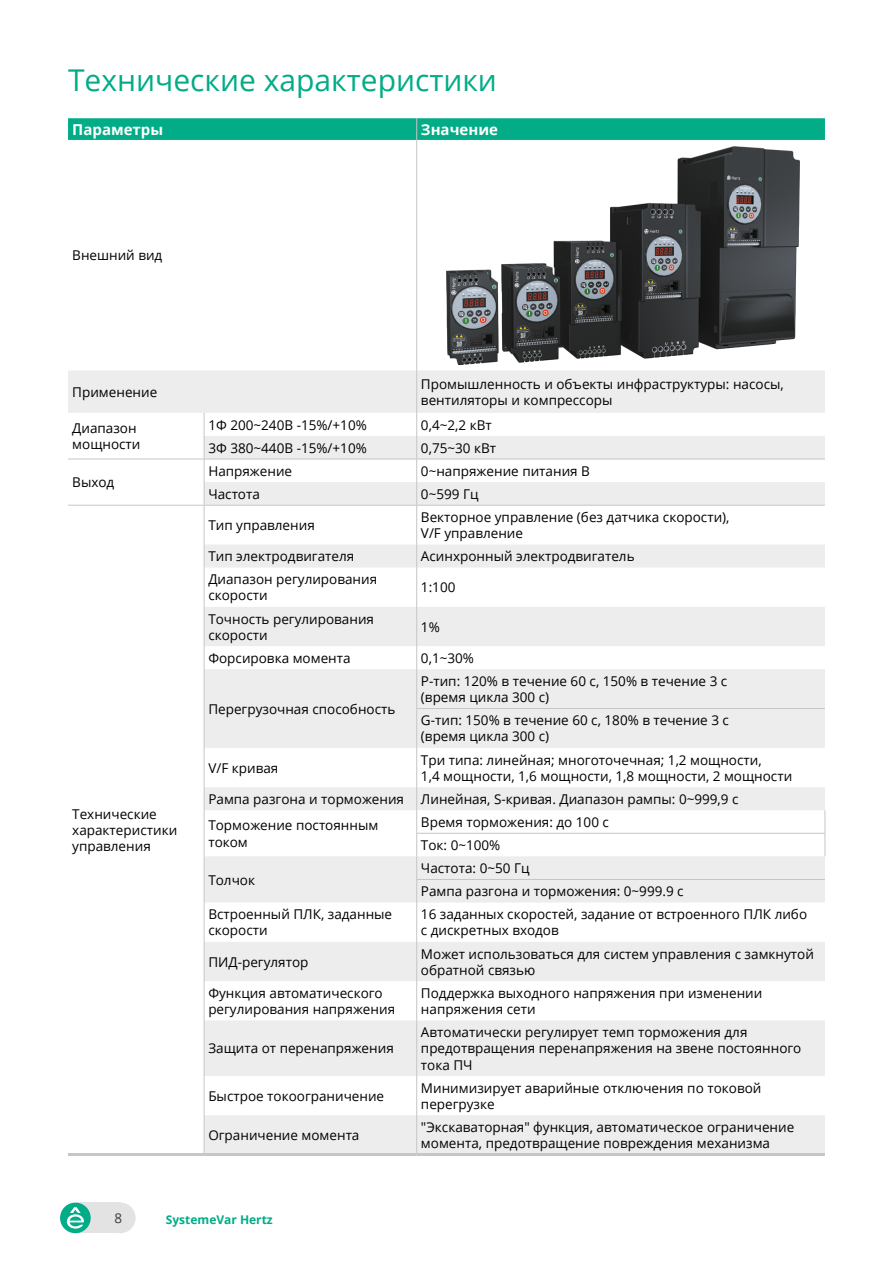
<style>
.page{position:relative;width:893px;height:1263px;background:#fff}
.page>*{position:absolute;margin:0;border:0;box-sizing:border-box;transform-origin:0 0}
.t1{font:30px "Open Sans";color:#01ac86}
.t2{font:700 15px "Open Sans";color:#fff}
.t3{font:13.5px/16.2px "Open Sans";color:#000}
.t4{font:13.5px "Open Sans";color:#3c3c3b}
.t5{font:700 12px "Open Sans";color:#01ac86}
</style>
<div class="page">
<div style="left:77px;top:1202px;width:43px;height:31px;background:#e3e3e3"></div>
<div style="left:60px;top:1202px;width:31px;height:31px;background:#01ac86;border-radius:50%"></div>
<svg style="left:67px;top:1207px;width:17px;height:21px"></svg>
<div style="left:105px;top:1202px;width:31px;height:31px;background:#e3e3e3;border-radius:50%"></div>
<svg style="left:68px;top:370px;width:757px;height:378px"></svg>
<svg style="left:205px;top:708px;width:620px;height:445px;fill:#ededed"></svg>
<svg style="left:68px;top:118px;width:757px;height:22px;background:#04ad87"></svg>
<hr style="left:416px;top:140px;width:1px;height:230px;background:#c6c6c6">
<hr style="left:416px;top:370px;width:1px;height:43px;background:#c6c6c6">
<svg style="left:416px;top:413px;width:1px;height:92px"></svg>
<hr style="left:416px;top:506px;width:1px;height:38px;background:#c6c6c6">
<svg style="left:416px;top:544px;width:1px;height:24px"></svg>
<hr style="left:416px;top:568px;width:1px;height:39px;background:#c6c6c6">
<hr style="left:416px;top:607px;width:1px;height:39px;background:#c6c6c6">
<svg style="left:416px;top:646px;width:1px;height:23px"></svg>
<hr style="left:416px;top:669px;width:1px;height:39px;background:#c6c6c6">
<hr style="left:416px;top:709px;width:1px;height:39px;background:#c6c6c6">
<hr style="left:416px;top:748px;width:1px;height:39px;background:#c6c6c6">
<svg style="left:416px;top:787px;width:1px;height:115px"></svg>
<hr style="left:416px;top:902px;width:1px;height:40px;background:#c6c6c6">
<hr style="left:416px;top:942px;width:1px;height:39px;background:#c6c6c6">
<hr style="left:416px;top:981px;width:1px;height:39px;background:#c6c6c6">
<hr style="left:416px;top:1020px;width:1px;height:56px;background:#c6c6c6">
<hr style="left:416px;top:1076px;width:1px;height:39px;background:#c6c6c6">
<hr style="left:416px;top:1115px;width:1px;height:38px;background:#c6c6c6">
<svg style="left:204px;top:413px;width:1px;height:92px"></svg>
<hr style="left:204px;top:506px;width:1px;height:38px;background:#c6c6c6">
<svg style="left:204px;top:544px;width:1px;height:24px"></svg>
<hr style="left:204px;top:568px;width:1px;height:39px;background:#c6c6c6">
<hr style="left:204px;top:607px;width:1px;height:39px;background:#c6c6c6">
<svg style="left:204px;top:646px;width:1px;height:23px"></svg>
<hr style="left:204px;top:669px;width:1px;height:39px;background:#c6c6c6">
<hr style="left:204px;top:708px;width:1px;height:40px;background:#c6c6c6">
<hr style="left:204px;top:748px;width:1px;height:39px;background:#c6c6c6">
<svg style="left:204px;top:787px;width:1px;height:115px"></svg>
<hr style="left:204px;top:902px;width:1px;height:40px;background:#c6c6c6">
<hr style="left:204px;top:942px;width:1px;height:39px;background:#c6c6c6">
<hr style="left:204px;top:981px;width:1px;height:39px;background:#c6c6c6">
<hr style="left:204px;top:1020px;width:1px;height:56px;background:#c6c6c6">
<hr style="left:204px;top:1076px;width:1px;height:39px;background:#c6c6c6">
<hr style="left:204px;top:1115px;width:1px;height:38px;background:#c6c6c6">
<hr style="left:68px;top:459px;width:136px;height:1px;background:#c6c6c6">
<hr style="left:204px;top:459px;width:213px;height:1px;background:#c6c6c6">
<hr style="left:417px;top:459px;width:408px;height:1px;background:#c6c6c6">
<hr style="left:68px;top:505px;width:136px;height:1px;background:#c6c6c6">
<hr style="left:204px;top:505px;width:213px;height:1px;background:#c6c6c6">
<hr style="left:417px;top:505px;width:408px;height:1px;background:#c6c6c6">
<hr style="left:416px;top:708px;width:409px;height:1px;background:#c6c6c6">
<hr style="left:416px;top:833px;width:409px;height:1px;background:#c6c6c6">
<svg style="left:825px;top:810px;width:1px;height:46px"></svg>
<hr style="left:416px;top:879px;width:409px;height:1px;background:#c6c6c6">
<hr style="left:68px;top:1153px;width:136px;height:3px;background:#c6c6c6">
<hr style="left:204px;top:1153px;width:213px;height:3px;background:#c6c6c6">
<hr style="left:417px;top:1153px;width:408px;height:3px;background:#c6c6c6">
<img style="left:447px;top:146px;width:352px;height:218px">
<h1 class="t1" style="left:68px;top:60px;width:430px">Технические характеристики</h1>
<p class="t2" style="left:72px;top:119px;width:92px">Параметры</p>
<p class="t2" style="left:421px;top:119px;width:79px">Значение</p>
<p class="t3" style="left:72px;top:247px;width:92px">Внешний вид</p>
<p class="t3" style="left:72px;top:383px;width:86px">Применение</p>
<p class="t3" style="left:421px;top:375px;width:364px">Промышленность и объекты инфраструктуры: насосы, вентиляторы и компрессоры</p>
<p class="t3" style="left:72px;top:420px;width:70px">Диапазон мощности</p>
<p class="t3" style="left:208px;top:416px;width:160px">1Ф 200~240В -15%/+10%</p>
<p class="t3" style="left:421px;top:416px;width:72px">0,4~2,2 кВт</p>
<p class="t3" style="left:208px;top:439px;width:160px">3Ф 380~440В -15%/+10%</p>
<p class="t3" style="left:421px;top:439px;width:77px">0,75~30 кВт</p>
<p class="t3" style="left:72px;top:474px;width:44px">Выход</p>
<p class="t3" style="left:72px;top:805px;width:106px">Технические характеристики управления</p>
<p class="t3" style="left:208px;top:462px;width:85px">Напряжение</p>
<p class="t3" style="left:421px;top:462px;width:170px">0~напряжение питания В</p>
<p class="t3" style="left:208px;top:485px;width:53px">Частота</p>
<p class="t3" style="left:421px;top:485px;width:59px">0~599 Гц</p>
<p class="t3" style="left:208px;top:517px;width:108px">Тип управления</p>
<p class="t3" style="left:421px;top:509px;width:310px">Векторное управление (без датчика скорости),<br>V/F управление</p>
<p class="t3" style="left:208px;top:548px;width:147px">Тип электродвигателя</p>
<p class="t3" style="left:421px;top:548px;width:215px">Асинхронный электродвигатель</p>
<p class="t3" style="left:208px;top:571px;width:170px">Диапазон регулирования скорости</p>
<p class="t3" style="left:421px;top:579px;width:36px">1:100</p>
<p class="t3" style="left:208px;top:610px;width:167px">Точность регулирования скорости</p>
<p class="t3" style="left:421px;top:618px;width:20px">1%</p>
<p class="t3" style="left:208px;top:649px;width:144px">Форсировка момента</p>
<p class="t3" style="left:421px;top:649px;width:55px">0,1~30%</p>
<p class="t3" style="left:208px;top:700px;width:189px">Перегрузочная способность</p>
<p class="t3" style="left:421px;top:673px;width:308px">P-тип: 120% в течение 60 с, 150% в течение 3 с (время цикла 300 с)</p>
<p class="t3" style="left:421px;top:712px;width:310px">G-тип: 150% в течение 60 с, 180% в течение 3 с (время цикла 300 с)</p>
<p class="t3" style="left:208px;top:759px;width:71px">V/F кривая</p>
<p class="t3" style="left:421px;top:751px;width:373px">Три типа: линейная; многоточечная; 1,2 мощности,<br>1,4 мощности, 1,6 мощности, 1,8 мощности, 2 мощности</p>
<p class="t3" style="left:208px;top:785px;width:532px;line-height:26.5px">Рампа разгона и торможения Линейная, S-кривая. Диапазон рампы: 0~999,9 с<br>Торможение постоянным</p>
<p class="t3" style="left:208px;top:833px;width:41px">током</p>
<p class="t3" style="left:421px;top:810px;width:190px;line-height:23.1px">Время торможения: до 100 с<br>Ток: 0~100%</p>
<p class="t3" style="left:208px;top:871px;width:48px">Толчок</p>
<p class="t3" style="left:421px;top:856px;width:264px;line-height:23.1px">Частота: 0~50 Гц<br>Рампа разгона и торможения: 0~999.9 с</p>
<p class="t3" style="left:208px;top:906px;width:185px">Встроенный ПЛК, заданные скорости</p>
<p class="t3" style="left:421px;top:906px;width:388px">16 заданных скоростей, задание от встроенного ПЛК либо с дискретных входов</p>
<p class="t3" style="left:208px;top:953px;width:102px">ПИД-регулятор</p>
<p class="t3" style="left:421px;top:945px;width:394px">Может использоваться для систем управления с замкнутой обратной связью</p>
<p class="t3" style="left:208px;top:984px;width:188px">Функция автоматического регулирования напряжения</p>
<p class="t3" style="left:421px;top:984px;width:343px">Поддержка выходного напряжения при изменении напряжения сети</p>
<p class="t3" style="left:208px;top:1040px;width:187px">Защита от перенапряжения</p>
<p class="t3" style="left:421px;top:1024px;width:382px">Автоматически регулирует темп торможения для предотвращения перенапряжения на звене постоянного тока ПЧ</p>
<p class="t3" style="left:208px;top:1087px;width:177px">Быстрое токоограничение</p>
<p class="t3" style="left:421px;top:1079px;width:342px">Минимизирует аварийные отключения по токовой перегрузке</p>
<p class="t3" style="left:208px;top:1127px;width:153px">Ограничение момента</p>
<p class="t3" style="left:421px;top:1118px;width:375px">"Экскаваторная" функция, автоматическое ограничение момента, предотвращение повреждения механизма</p>
<p class="t4" style="left:115px;top:1209px;width:9px">8</p>
<p class="t5" style="left:166px;top:1211px;width:108px">SystemeVar Hertz</p>
</div>
